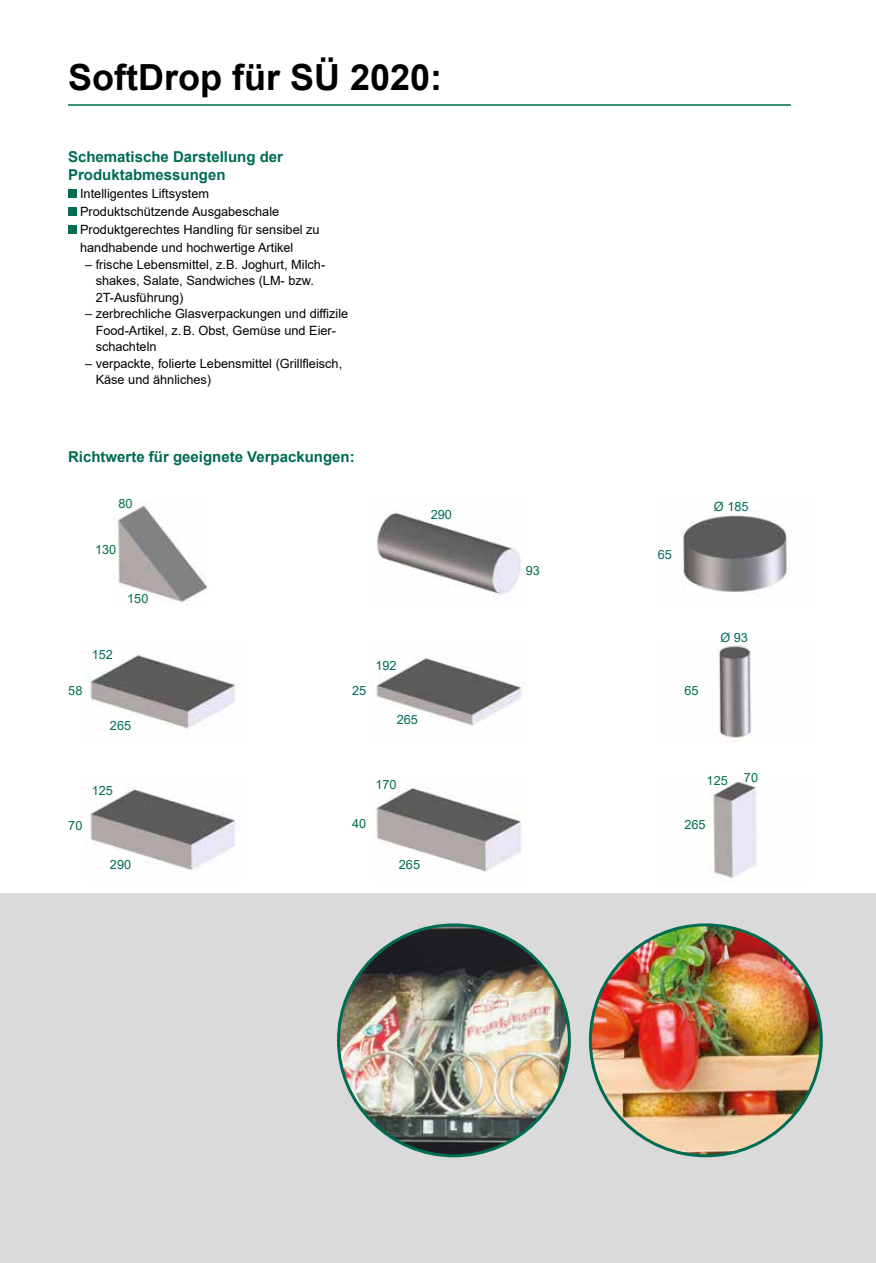
<style>
.page{position:relative;width:876px;height:1263px;background:#fff}
.page>*{position:absolute;margin:0;border:0;box-sizing:border-box;transform-origin:0 0}
.t1{font:700 36px "Arial";color:#000}
.t2{font:700 15px/18px "Arial";color:#006c52}
.t3{font:12.75px/16.5px "Arial";color:#000}
.t4{font:12.75px "Arial";color:#006c52}
</style>
<div class="page">
<img style="left:708px;top:778px;width:50px;height:103px">
<img style="left:374px;top:788px;width:148px;height:84px">
<img style="left:90px;top:787px;width:146px;height:83px">
<img style="left:85px;top:648px;width:152px;height:81px">
<img style="left:376px;top:658px;width:146px;height:68px">
<img style="left:717px;top:645px;width:35px;height:97px">
<img style="left:376px;top:511px;width:145px;height:85px">
<img style="left:682px;top:511px;width:106px;height:86px">
<img style="left:117px;top:503px;width:90px;height:102px">
<div style="left:0;top:893px;width:876px;height:370px;background:#dadada"></div>
<hr style="left:68px;top:104px;width:723px;height:2px;background:#006c52">
<div style="left:68px;top:189px;width:9px;height:9px;background:#006c52"></div>
<div style="left:68px;top:207px;width:9px;height:9px;background:#006c52"></div>
<div style="left:68px;top:225px;width:9px;height:9px;background:#006c52"></div>
<img style="left:590px;top:926px;width:231px;height:230px">
<img style="left:338px;top:925px;width:231px;height:231px;border-radius:115px">
<h1 class="t1" style="left:68px;top:52px;width:376px">SoftDrop für SÜ 2020:</h1>
<p class="t2" style="left:68px;top:148px;width:217px">Schematische Darstellung der<br>Produktabmessungen</p>
<p class="t3" style="left:80px;top:184px;width:241px;line-height:18px">Intelligentes Liftsystem Produktschützende Ausgabeschale Produktgerechtes Handling für sensibel zu handhabende und hochwertige Artikel</p>
<p class="t3" style="left:96px;top:256px;width:231px;text-indent:-11px">– frische Lebensmittel, z.B. Joghurt, Milch&shy;shakes, Salate, Sandwiches (LM- bzw.<br>2T-Ausführung)</p>
<p class="t3" style="left:96px;top:305px;width:254px;text-indent:-11px">– zerbrechliche Glasverpackungen und diffizile<br>Food-Artikel, z.B. Obst, Gemüse und Eier&shy;schachteln</p>
<p class="t3" style="left:96px;top:355px;width:248px;text-indent:-11px">– verpackte, folierte Lebensmittel (Grillfleisch,<br>Käse und ähnliches)</p>
<p class="t2" style="left:68px;top:448px;width:288px">Richtwerte für geeignete Verpackungen:</p>
<p class="t4" style="left:118px;top:495px;width:16px">80</p>
<p class="t4" style="left:95px;top:541px;width:23px">130</p>
<p class="t4" style="left:127px;top:590px;width:23px">150</p>
<p class="t4" style="left:431px;top:506px;width:23px">290</p>
<p class="t4" style="left:68px;top:682px;width:16px">58</p>
<p class="t4" style="left:92px;top:646px;width:23px">152</p>
<p class="t4" style="left:110px;top:716px;width:23px">265</p>
<p class="t4" style="left:352px;top:682px;width:16px">25</p>
<p class="t4" style="left:375px;top:657px;width:23px">192</p>
<p class="t4" style="left:397px;top:711px;width:23px">265</p>
<p class="t4" style="left:68px;top:816px;width:16px">70</p>
<p class="t4" style="left:92px;top:781px;width:23px">125</p>
<p class="t4" style="left:110px;top:856px;width:23px">290</p>
<p class="t4" style="left:375px;top:776px;width:23px">170</p>
<p class="t4" style="left:352px;top:814px;width:16px">40</p>
<p class="t4" style="left:399px;top:856px;width:23px">265</p>
<p class="t4" style="left:526px;top:561px;width:16px">93</p>
<p class="t4" style="left:658px;top:545px;width:16px">65</p>
<p class="t4" style="left:714px;top:498px;width:36px">Ø 185</p>
<p class="t4" style="left:684px;top:682px;width:16px">65</p>
<p class="t4" style="left:720px;top:629px;width:29px">Ø 93</p>
<p class="t4" style="left:707px;top:772px;width:23px">125</p>
<p class="t4" style="left:744px;top:769px;width:16px">70</p>
<p class="t4" style="left:684px;top:816px;width:23px">265</p>
</div>
